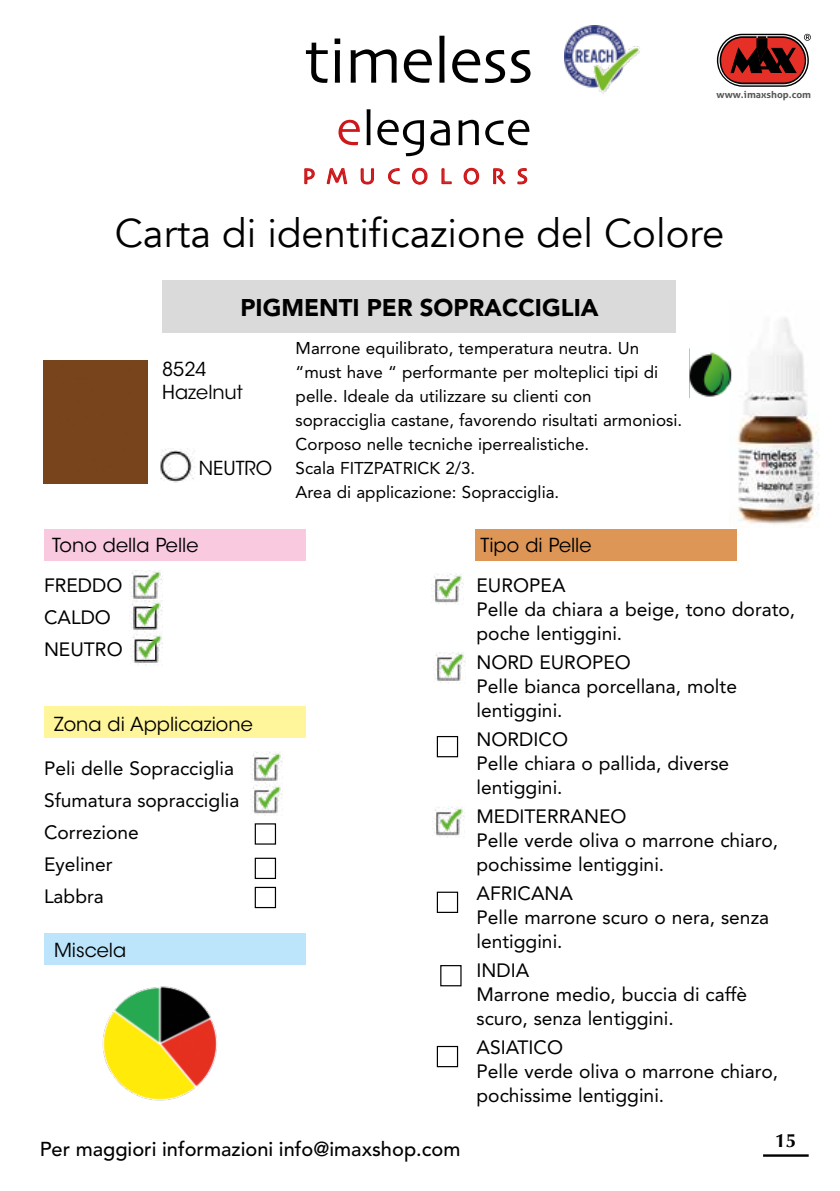
<style>
.page{position:relative;width:840px;height:1191px;background:#fff}
.page>*{position:absolute;margin:0;border:0;box-sizing:border-box;transform-origin:0 0}
.t1{font:65.6px "Skia Regular 1 1";letter-spacing:-.02em;color:#000}
.t2{font:50px "Skia Regular 1 1";color:#000}
.t3{font:40px "Avenir";color:#000}
.t4{font:900 24px "Avenir LT Std";color:#000}
.t5{font:22.4px "Skia Regular 1 1";letter-spacing:.5em;color:#cd171a}
.t6{font:500 20px "Avenir LT Std";color:#000}
.t7{font:19.2px/24px "Avenir LT Std";color:#000}
.t8{font:19.2px/23px "ITC Avant Garde Std";color:#000}
.t9{font:700 19.2px "Optima";color:#000}
.t10{font:17px/24px "Avenir LT Std";color:#000}
.t11{font:700 9.6px "Aller";color:#575756;scale:1.05 1}
.s1{color:#cd171a}
</style>
<div class="page">
<img style="left:564px;top:26px;width:76px;height:68px">
<svg style="left:716px;top:34px;width:92px;height:53px"></svg>
<svg style="left:717px;top:35px;width:90px;height:50px"></svg>
<svg style="left:719px;top:36px;width:87px;height:48px"></svg>
<svg style="left:720px;top:34px;width:90px;height:48px;background:#8e3733"></svg>
<div style="left:162px;top:280px;width:513px;height:52px;background:#dadada"></div>
<svg style="left:304px;top:168px;width:11px;height:17px"></svg>
<svg style="left:326px;top:168px;width:22px;height:17px"></svg>
<svg style="left:360px;top:168px;width:14px;height:17px"></svg>
<svg style="left:388px;top:168px;width:12px;height:17px"></svg>
<svg style="left:412px;top:167px;width:16px;height:18px"></svg>
<svg style="left:441px;top:168px;width:11px;height:17px"></svg>
<svg style="left:463px;top:167px;width:16px;height:18px"></svg>
<svg style="left:493px;top:168px;width:13px;height:17px"></svg>
<svg style="left:517px;top:168px;width:11px;height:17px"></svg>
<hr style="left:762px;top:1154px;width:46px;height:2px;background:#000">
<div style="left:44px;top:933px;width:262px;height:32px;background:#bce4fa"></div>
<div style="left:44px;top:706px;width:262px;height:32px;background:#fff69b"></div>
<div style="left:44px;top:529px;width:262px;height:32px;background:#f8c9df"></div>
<img style="left:250px;top:752px;width:32px;height:64px">
<div style="left:254px;top:823px;width:22px;height:21px;border:1px solid #000"></div>
<div style="left:254px;top:887px;width:22px;height:21px;border:1px solid #000"></div>
<img style="left:132px;top:570px;width:30px;height:31px">
<img style="left:160px;top:448px;width:35px;height:35px">
<div style="left:436px;top:736px;width:22px;height:21px;border:1px solid #000"></div>
<img style="left:432px;top:806px;width:32px;height:32px">
<img style="left:736px;top:318px;width:83px;height:207px">
<div style="left:475px;top:529px;width:261px;height:32px;background:#de9656"></div>
<div style="left:43px;top:361px;width:105px;height:123px;background:#77441b"></div>
<img style="left:689px;top:348px;width:43px;height:50px">
<img style="left:102px;top:986px;width:116px;height:115px">
<img style="left:431px;top:573px;width:32px;height:32px">
<img style="left:436px;top:652px;width:29px;height:32px">
<div style="left:436px;top:891px;width:22px;height:22px;border:1px solid #000"></div>
<div style="left:440px;top:965px;width:21px;height:21px;border:1px solid #000"></div>
<div style="left:436px;top:1046px;width:22px;height:21px;border:1px solid #000"></div>
<div style="left:254px;top:857px;width:22px;height:22px;border:1px solid #000"></div>
<img style="left:132px;top:601px;width:31px;height:65px">
<h1 class="t1" style="left:304px;top:22px;width:231px">timeless</h1>
<h2 class="t2" style="left:336px;top:99px;width:196px"><span class="s1">e</span>legance</h2>
<p class="t5" style="left:302px;top:163px;width:227px">PMUCOLORS</p>
<p class="t11" style="left:716px;top:89px;width:91px">www.imaxshop.com</p>
<h3 class="t3" style="left:115px;top:210px;width:610px">Carta di identificazione del Colore</h3>
<p class="t4" style="left:240px;top:293px;width:359px">PIGMENTI PER SOPRACCIGLIA</p>
<p class="t8" style="left:162px;top:357px;width:82px">8524<br>Hazelnut</p>
<p class="t8" style="left:199px;top:457px;width:75px">NEUTRO</p>
<p class="t8" style="left:52px;top:533px;width:147px">Tono della Pelle</p>
<p class="t7" style="left:44px;top:570px;width:80px;line-height:32px">FREDDO<br>CALDO<br>NEUTRO</p>
<p class="t8" style="left:54px;top:713px;width:200px">Zona di Applicazione</p>
<p class="t7" style="left:44px;top:753px;width:197px;line-height:32px">Peli delle Sopracciglia<br>Sfumatura sopracciglia<br>Correzione<br>Eyeliner<br>Labbra</p>
<p class="t8" style="left:54px;top:938px;width:74px">Miscela</p>
<p class="t10" style="left:295px;top:336px;width:388px">Marrone equilibrato, temperatura neutra. Un “must have “ performante per molteplici tipi di pelle. Ideale da utilizzare su clienti con sopracciglia castane, favorendo risultati armoniosi.<br>Corposo nelle tecniche iperrealistiche.<br>Scala FITZPATRICK 2/3.<br>Area di applicazione: Sopracciglia.</p>
<p class="t8" style="left:480px;top:533px;width:112px">Tipo di Pelle</p>
<p class="t7" style="left:476px;top:573px;width:320px">EUROPEA<br>Pelle da chiara a beige, tono dorato, poche lentiggini.</p>
<p class="t7" style="left:476px;top:650px;width:262px">NORD EUROPEO<br>Pelle bianca porcellana, molte lentiggini.</p>
<p class="t7" style="left:476px;top:727px;width:254px">NORDICO<br>Pelle chiara o pallida, diverse lentiggini.</p>
<p class="t7" style="left:476px;top:804px;width:303px">MEDITERRANEO<br>Pelle verde oliva o marrone chiaro, pochissime lentiggini.</p>
<p class="t7" style="left:476px;top:881px;width:294px">AFRICANA<br>Pelle marrone scuro o nera, senza lentiggini.</p>
<p class="t7" style="left:476px;top:958px;width:272px">INDIA<br>Marrone medio, buccia di caffè scuro, senza lentiggini.</p>
<p class="t7" style="left:476px;top:1035px;width:303px">ASIATICO<br>Pelle verde oliva o marrone chiaro, pochissime lentiggini.</p>
<p class="t6" style="left:40px;top:1137px;width:422px">Per maggiori informazioni info@imaxshop.com</p>
<p class="t9" style="left:774px;top:1129px;width:23px">15</p>
</div>
